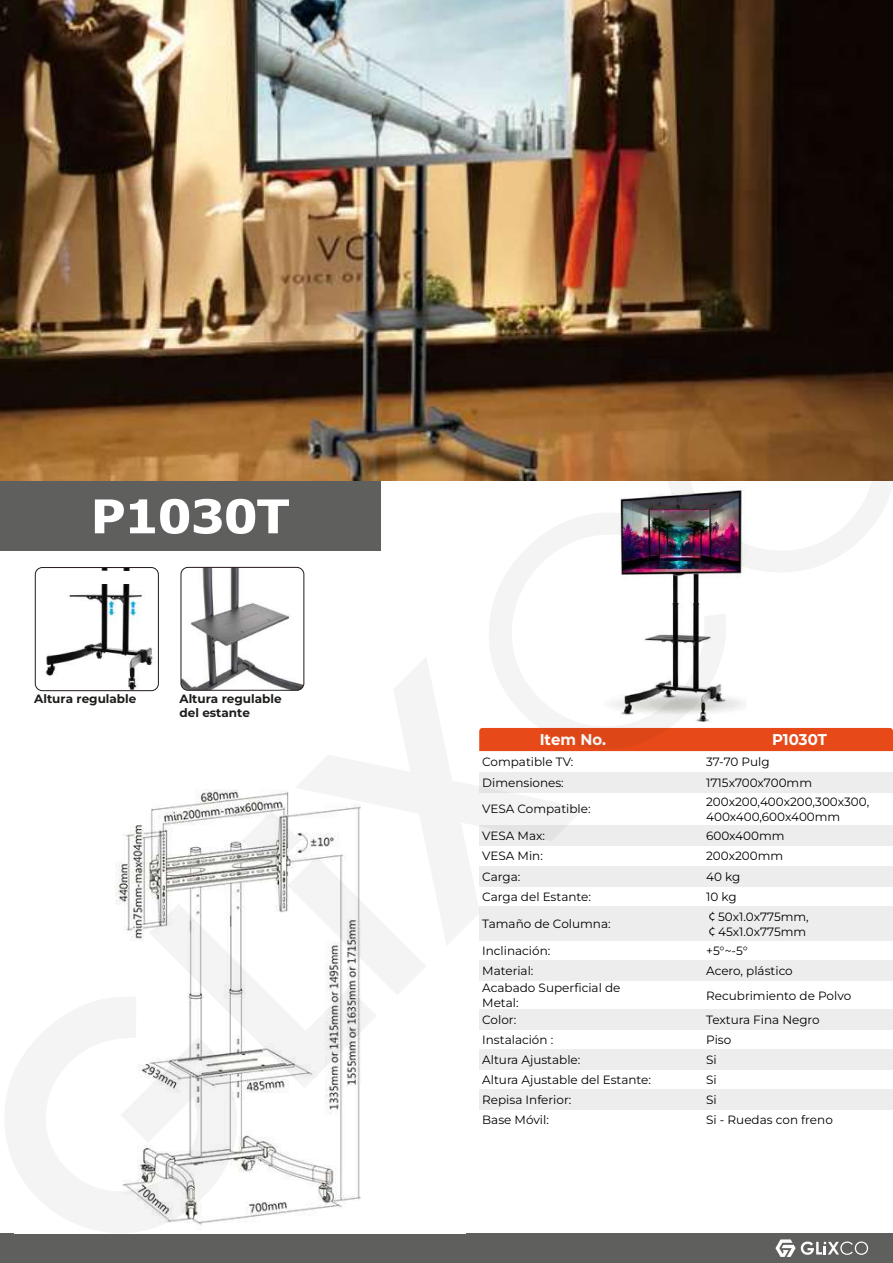
<style>
.page{position:relative;width:893px;height:1263px;background:#fff}
.page>*{position:absolute;margin:0;border:0;box-sizing:border-box;transform-origin:0 0}
.t1{font:700 51.15px "Tahoma";color:#fff}
.t2{font:700 46.5px "Tahoma";color:#fff;scale:1.12 1}
.t3{font:700 15.6px "Montserrat";color:#fff;scale:.96 1}
.t4{font:12px/14.4px "Montserrat";color:#000}
.t5{font:700 12px/14.4px "Montserrat";color:#1d1d1b}
.s1{font-family:"Koz Go Pr 6 N"}
</style>
<div class="page">
<img style="left:181px;top:567px;width:123px;height:123px">
<div style="left:181px;top:567px;width:123px;height:123px;border:1px solid #231916;border-radius:7px"></div>
<img style="left:35px;top:568px;width:123px;height:123px">
<div style="left:35px;top:567px;width:124px;height:124px;border:1px solid #231916;border-radius:7px"></div>
<img style="left:620px;top:495px;width:190px;height:233px">
<div style="left:479px;top:1049px;width:414px;height:21px;background:#ededee"></div>
<img style="left:0;top:0;width:893px;height:481px">
<div style="left:0;top:1233px;width:893px;height:30px;background:#5f5f5d"></div>
<svg style="left:775px;top:1239px;width:93px;height:18px"></svg>
<div style="left:479px;top:866px;width:414px;height:20px;background:#ededee"></div>
<div style="left:479px;top:906px;width:414px;height:35px;background:#ededee"></div>
<div style="left:479px;top:826px;width:414px;height:20px;background:#ededee"></div>
<div style="left:479px;top:772px;width:414px;height:20px;background:#ededee"></div>
<div style="left:727px;top:728px;width:166px;height:23px;background:#e74a18"></div>
<div style="left:479px;top:1009px;width:414px;height:20px;background:#ededee"></div>
<div style="left:479px;top:961px;width:414px;height:20px;background:#ededee"></div>
<div style="left:479px;top:1090px;width:414px;height:20px;background:#ededee"></div>
<div style="left:0;top:481px;width:381px;height:69px;background:#5f5f5d"></div>
<svg style="left:45px;top:570px;width:92px;height:14px"></svg>
<img style="left:115px;top:789px;width:246px;height:430px">
<svg style="left:5px;top:996px;width:233px;height:237px;fill:#f4f4f4"></svg>
<svg style="left:295px;top:656px;width:290px;height:288px"></svg>
<svg style="left:488px;top:511px;width:239px;height:240px"></svg>
<svg style="left:663px;top:341px;width:230px;height:232px"></svg>
<svg style="left:149px;top:811px;width:278px;height:277px"></svg>
<h1 class="t1" style="left:32px;top:480px;width:149px">F80W</h1>
<h2 class="t2" style="left:91px;top:484px;width:178px">P1030T</h2>
<p class="t5" style="left:34px;top:691px;width:104px">Altura regulable</p>
<p class="t5" style="left:179px;top:691px;width:104px">Altura regulable del estante</p>
<h3 class="t3" style="left:540px;top:729px;width:71px">Item No.</h3>
<p class="t4" style="left:482px;top:775px;width:83px">Dimensiones:</p>
<p class="t4" style="left:482px;top:754px;width:93px">Compatible TV:</p>
<p class="t4" style="left:482px;top:802px;width:110px">VESA Compatible:</p>
<p class="t4" style="left:482px;top:849px;width:62px">VESA Min:</p>
<p class="t4" style="left:482px;top:828px;width:64px">VESA Max:</p>
<p class="t4" style="left:482px;top:869px;width:40px">Carga:</p>
<p class="t4" style="left:482px;top:916px;width:130px">Tamaño de Columna:</p>
<p class="t4" style="left:482px;top:943px;width:70px">Inclinación:</p>
<p class="t4" style="left:482px;top:889px;width:110px">Carga del Estante:</p>
<p class="t4" style="left:482px;top:963px;width:53px">Material:</p>
<p class="t4" style="left:482px;top:1012px;width:35px">Color:</p>
<p class="t4" style="left:482px;top:980px;width:140px">Acabado Superficial de<br>Metal:</p>
<p class="t4" style="left:482px;top:1032px;width:73px">Instalación :</p>
<p class="t4" style="left:482px;top:1052px;width:100px">Altura Ajustable:</p>
<p class="t4" style="left:482px;top:1072px;width:170px">Altura Ajustable del Estante:</p>
<p class="t4" style="left:482px;top:1092px;width:91px">Repisa Inferior:</p>
<h3 class="t3" style="left:772px;top:729px;width:59px">P1030T</h3>
<p class="t4" style="left:706px;top:775px;width:107px">1715x700x700mm</p>
<p class="t4" style="left:706px;top:755px;width:65px">37-70 Pulg</p>
<p class="t4" style="left:706px;top:794px;width:165px">200x200,400x200,300x300,<br>400x400,600x400mm</p>
<p class="t4" style="left:706px;top:828px;width:80px">600x400mm</p>
<p class="t4" style="left:706px;top:869px;width:36px">40 kg</p>
<p class="t4" style="left:706px;top:909px;width:104px"><span class="s1">¢</span>50x1.0x775mm, <span class="s1">¢</span>45x1.0x775mm</p>
<p class="t4" style="left:706px;top:849px;width:79px">200x200mm</p>
<p class="t4" style="left:706px;top:889px;width:32px">10 kg</p>
<p class="t4" style="left:706px;top:943px;width:43px">+5°~-5°</p>
<p class="t4" style="left:706px;top:963px;width:88px">Acero, plástico</p>
<p class="t4" style="left:706px;top:988px;width:147px">Recubrimiento de Polvo</p>
<p class="t4" style="left:706px;top:1012px;width:115px">Textura Fina Negro</p>
<p class="t4" style="left:706px;top:1029px;width:27px;line-height:20.1px">Piso<br>Si<br>Si</p>
<p class="t4" style="left:706px;top:1092px;width:12px">Si</p>
<p class="t4" style="left:482px;top:1113px;width:68px">Base Móvil:</p>
<p class="t4" style="left:706px;top:1113px;width:128px">Si - Ruedas con freno</p>
</div>
